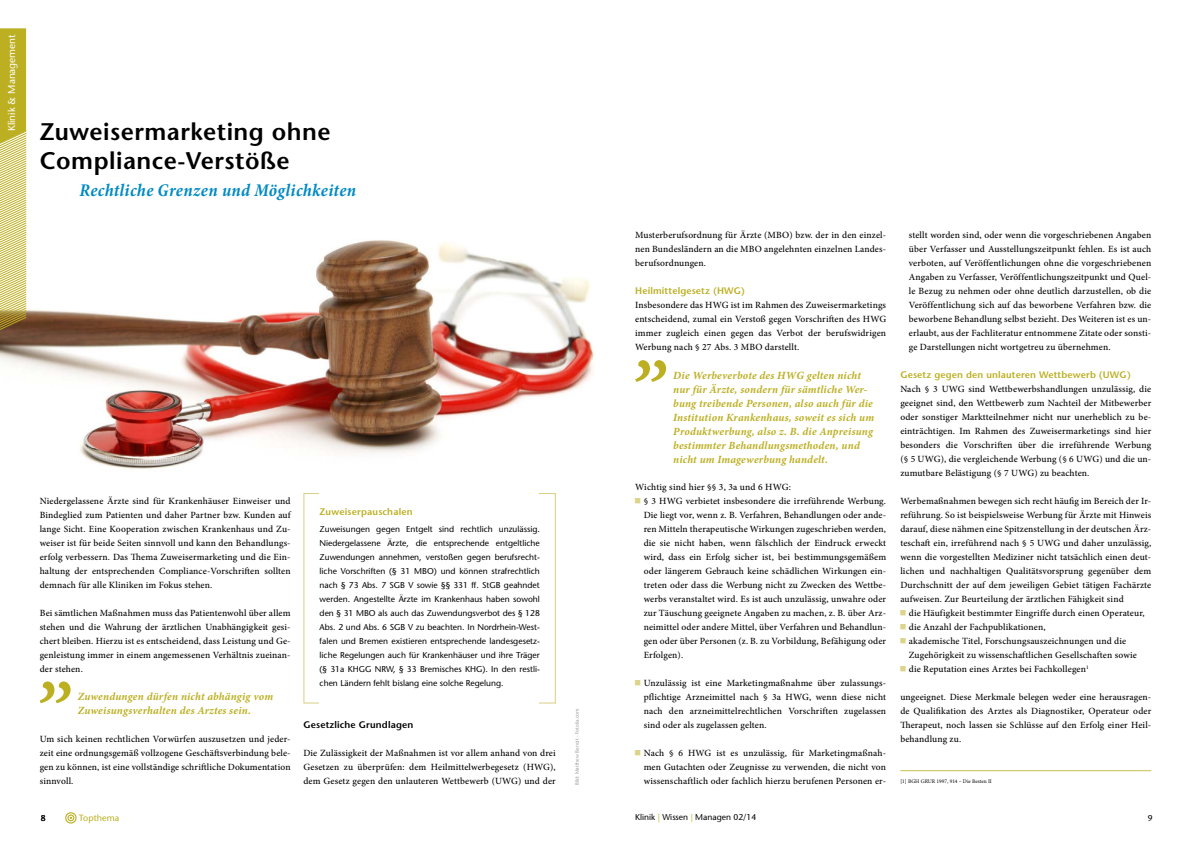
<style>
.page{position:relative;width:1191px;height:842px;background:#fff}
.page>*{position:absolute;margin:0;border:0;box-sizing:border-box;transform-origin:0 0}
.Headline_Stone_24_pt{font:600 24px/29px "Stone Sans";letter-spacing:.02em;color:#000}
.Subtitle_Minion_18_p{font:italic 700 condensed 18px "Minion Pro";letter-spacing:.015em;color:#008ac4}
.t1{font:italic 700 11px/14px "Minion Pro";letter-spacing:.015em;color:#bcaf22}
.Rubrik_Thema{font:10px "Stone Sans";color:#fff}
.Fließtext_Minion_9_5{font:500 9.5px/14px "Minion Pro";letter-spacing:.015em;color:#000;text-align:justify}
.Fließtext_U2_Stone_9{font:600 9.5px "Stone Sans";letter-spacing:.015em;color:#bcaf22}
.Fließtext_U2_Stone_9-2{font:600 9.5px "Stone Sans";letter-spacing:.015em;color:#000}
.Kasten_weiß_stone_9{font:9px "Stone Sans";color:#bcaf22}
.Einf__Abs{font:8.5px/14px "Stone Sans";color:#000;text-align:justify}
.Einf__Abs-2{font:5.5px "Minion Pro";color:#000}
.Bildquelle{font:5px "Stone Sans";color:#9c9c9d}
.s1{color:#bcaf22}
</style>
<div class="page">
<img style="left:0;top:240px;width:594px;height:229px">
<svg style="left:65px;top:812px;width:12px;height:11px"></svg>
<svg style="left:40px;top:681px;width:31px;height:22px"></svg>
<svg style="left:635px;top:360px;width:31px;height:22px"></svg>
<hr style="left:900px;top:770px;width:251px;height:1px;background:#bcaf22">
<svg style="left:0;top:28px;width:27px;height:306px;background:#ccc268"></svg>
<p class="Rubrik_Thema" style="left:6px;top:131px;width:99px;rotate:-90deg">Klinik &amp; Management</p>
<p class="Headline_Stone_24_pt" style="left:40px;top:117px;width:292px">Zuweisermarketing ohne<br>Compliance-Verstöße</p>
<p class="Subtitle_Minion_18_p" style="left:79px;top:178px;width:278px">Rechtliche Grenzen und Möglichkeiten</p>
<p class="Fließtext_Minion_9_5" style="left:40px;top:494px;width:252px">Niedergelassene Ärzte sind für Krankenhäuser Einweiser und Bindeglied zum Patienten und daher Partner bzw. Kunden auf lange Sicht. Eine Kooperation zwischen Krankenhaus und Zu&shy;weiser ist für beide Seiten sinnvoll und kann den Behandlungs&shy;erfolg verbessern. Das Thema Zuweisermarketing und die Ein&shy;haltung der entsprechenden Compliance-Vorschriften sollten demnach für alle Kliniken im Fokus stehen.</p>
<p class="Fließtext_Minion_9_5" style="left:40px;top:606px;width:252px">Bei sämtlichen Maßnahmen muss das Patientenwohl über allem stehen und die Wahrung der ärztlichen Unabhängigkeit gesi&shy;chert bleiben. Hierzu ist es entscheidend, dass Leistung und Ge&shy;genleistung immer in einem angemessenen Verhältnis zueinan&shy;der stehen.</p>
<p class="t1" style="left:78px;top:689px;width:197px">Zuwendungen dürfen nicht abhängig vom<br>Zuweisungsverhalten des Arztes sein.</p>
<p class="Fließtext_Minion_9_5" style="left:40px;top:732px;width:252px">Um sich keinen rechtlichen Vorwürfen auszusetzen und jeder&shy;zeit eine ordnungsgemäß vollzogene Geschäftsverbindung bele&shy;gen zu können, ist eine vollständige schriftliche Dokumentation sinnvoll.</p>
<p class="Fließtext_U2_Stone_9" style="left:319px;top:506px;width:95px">Zuweiserpauschalen</p>
<p class="Einf__Abs" style="left:319px;top:522px;width:222px">Zuweisungen gegen Entgelt sind rechtlich unzulässig.<br>Niedergelassene Ärzte, die entsprechende entgeltliche Zuwendungen annehmen, verstoßen gegen berufsrecht&shy;liche Vorschriften (§ 31 MBO) und können strafrechtlich nach § 73 Abs. 7 SGB V sowie §§ 331 ff. StGB geahndet werden. Angestellte Ärzte im Krankenhaus haben sowohl den § 31 MBO als auch das Zuwendungsverbot des § 128<br>Abs. 2 und Abs. 6 SGB V zu beachten. In Nordrhein-West&shy;falen und Bremen existieren entsprechende landesgesetz&shy;liche Regelungen auch für Krankenhäuser und ihre Träger (§ 31a KHGG NRW, § 33 Bremisches KHG). In den restli&shy;chen Ländern fehlt bislang eine solche Regelung.</p>
<p class="Fließtext_U2_Stone_9-2" style="left:303px;top:719px;width:111px">Gesetzliche Grundlagen</p>
<p class="Fließtext_Minion_9_5" style="left:303px;top:746px;width:254px">Die Zulässigkeit der Maßnahmen ist vor allem anhand von drei Gesetzen zu überprüfen: dem Heilmittelwerbegesetz (HWG), dem Gesetz gegen den unlauteren Wettbewerb (UWG) und der</p>
<p class="Bildquelle" style="left:574px;top:785px;width:79px;rotate:-90deg">Bild: Matthew Benoit - Fotolia.com</p>
<p class="Fließtext_Minion_9_5" style="left:635px;top:228px;width:252px">Musterberufsordnung für Ärzte (MBO) bzw. der in den einzel&shy;nen Bundesländern an die MBO angelehnten einzelnen Landes&shy;berufsordnungen.</p>
<p class="Fließtext_U2_Stone_9" style="left:635px;top:285px;width:111px">Heilmittelgesetz (HWG)</p>
<p class="Fließtext_Minion_9_5" style="left:635px;top:298px;width:252px">Insbesondere das HWG ist im Rahmen des Zuweisermarketings entscheidend, zumal ein Verstoß gegen Vorschriften des HWG immer zugleich einen gegen das Verbot der berufswidrigen Werbung nach § 27 Abs. 3 MBO darstellt.</p>
<p class="t1" style="left:673px;top:368px;width:202px">Die Werbeverbote des HWG gelten nicht nur für Ärzte, sondern für sämtliche Wer&shy;bung treibende Personen, also auch für die Institution Krankenhaus, soweit es sich um Produktwerbung, also z. B. die Anpreisung bestimmter Behandlungsmethoden, und nicht um Imagewerbung handelt.</p>
<p class="Fließtext_Minion_9_5" style="left:635px;top:480px;width:157px">Wichtig sind hier §§ 3, 3a und 6 HWG:</p>
<p class="Fließtext_Minion_9_5" style="left:643px;top:494px;width:244px;text-indent:-9px"><sup>▒</sup> § 3 HWG verbietet insbesondere die irreführende Werbung.<br>Die liegt vor, wenn z. B. Verfahren, Behandlungen oder ande&shy;ren Mitteln therapeutische Wirkungen zugeschrieben werden, die sie nicht haben, wenn fälschlich der Eindruck erweckt wird, dass ein Erfolg sicher ist, bei bestimmungsgemäßem oder längerem Gebrauch keine schädlichen Wirkungen ein&shy;treten oder dass die Werbung nicht zu Zwecken des Wettbe&shy;werbs veranstaltet wird. Es ist auch unzulässig, unwahre oder zur Täuschung geeignete Angaben zu machen, z. B. über Arz&shy;neimittel oder andere Mittel, über Verfahren und Behandlun&shy;gen oder über Personen (z. B. zu Vorbildung, Befähigung oder Erfolgen).</p>
<p class="Fließtext_Minion_9_5" style="left:643px;top:676px;width:244px;text-indent:-9px"><sup>▒</sup> Unzulässig ist eine Marketingmaßnahme über zulassungs&shy;pflichtige Arzneimittel nach § 3a HWG, wenn diese nicht nach den arzneimittelrechtlichen Vorschriften zugelassen sind oder als zugelassen gelten.</p>
<p class="Fließtext_Minion_9_5" style="left:643px;top:746px;width:244px;text-indent:-9px"><sup>▒</sup> Nach § 6 HWG ist es unzulässig, für Marketingmaßnah&shy;men Gutachten oder Zeugnisse zu verwenden, die nicht von wissenschaftlich oder fachlich hierzu berufenen Personen er-</p>
<p class="Fließtext_Minion_9_5" style="left:909px;top:228px;width:244px">stellt worden sind, oder wenn die vorgeschriebenen Angaben über Verfasser und Ausstellungszeitpunkt fehlen. Es ist auch verboten, auf Veröffentlichungen ohne die vorgeschriebenen Angaben zu Verfasser, Veröffentlichungszeitpunkt und Quel&shy;le Bezug zu nehmen oder ohne deutlich darzustellen, ob die Veröffentlichung sich auf das beworbene Verfahren bzw. die beworbene Behandlung selbst bezieht. Des Weiteren ist es un&shy;erlaubt, aus der Fachliteratur entnommene Zitate oder sonsti&shy;ge Darstellungen nicht wortgetreu zu übernehmen.</p>
<p class="Fließtext_U2_Stone_9" style="left:900px;top:369px;width:232px">Gesetz gegen den unlauteren Wettbewerb (UWG)</p>
<p class="Fließtext_Minion_9_5" style="left:900px;top:382px;width:252px">Nach § 3 UWG sind Wettbewerbshandlungen unzulässig, die geeignet sind, den Wettbewerb zum Nachteil der Mitbewerber oder sonstiger Marktteilnehmer nicht nur unerheblich zu be&shy;einträchtigen. Im Rahmen des Zuweisermarketings sind hier besonders die Vorschriften über die irreführende Werbung (§ 5 UWG), die vergleichende Werbung (§ 6 UWG) und die un&shy;zumutbare Belästigung (§ 7 UWG) zu beachten.</p>
<p class="Fließtext_Minion_9_5" style="left:900px;top:494px;width:252px">Werbemaßnahmen bewegen sich recht häufig im Bereich der Ir&shy;reführung. So ist beispielsweise Werbung für Ärzte mit Hinweis darauf, diese nähmen eine Spitzenstellung in der deutschen Ärz&shy;teschaft ein, irreführend nach § 5 UWG und daher unzulässig, wenn die vorgestellten Mediziner nicht tatsächlich einen deut&shy;lichen und nachhaltigen Qualitätsvorsprung gegenüber dem Durchschnitt der auf dem jeweiligen Gebiet tätigen Fachärzte aufweisen. Zur Beurteilung der ärztlichen Fähigkeit sind</p>
<p class="Fließtext_Minion_9_5" style="left:900px;top:606px;width:246px"><sup>▒</sup> die Häufigkeit bestimmter Eingriffe durch einen Operateur,</p>
<p class="Fließtext_Minion_9_5" style="left:900px;top:620px;width:147px"><sup>▒</sup> die Anzahl der Fachpublikationen,</p>
<p class="Fließtext_Minion_9_5" style="left:909px;top:634px;width:229px;text-indent:-9px"><sup>▒</sup> akademische Titel, Forschungsauszeichnungen und die<br>Zugehörigkeit zu wissenschaftlichen Gesellschaften sowie</p>
<p class="Fließtext_Minion_9_5" style="left:900px;top:662px;width:190px"><sup>▒</sup> die Reputation eines Arztes bei Fachkollegen<sup>1</sup></p>
<p class="Fließtext_Minion_9_5" style="left:900px;top:690px;width:252px">ungeeignet. Diese Merkmale belegen weder eine herausragen&shy;de Qualifikation des Arztes als Diagnostiker, Operateur oder Therapeut, noch lassen sie Schlüsse auf den Erfolg einer Heil&shy;behandlung zu.</p>
<p class="Einf__Abs-2" style="left:900px;top:778px;width:93px">[1] BGH GRUR 1997, 914 – Die Besten II</p>
<p class="Einf__Abs" style="left:41px;top:811px;width:6px">8</p>
<p class="Kasten_weiß_stone_9" style="left:79px;top:813px;width:42px">Topthema</p>
<p class="Einf__Abs" style="left:635px;top:810px;width:123px">Klinik <span class="s1">|</span> Wissen <span class="s1">|</span> Managen 02/14</p>
<p class="Einf__Abs" style="left:1147px;top:811px;width:6px">9</p>
</div>
